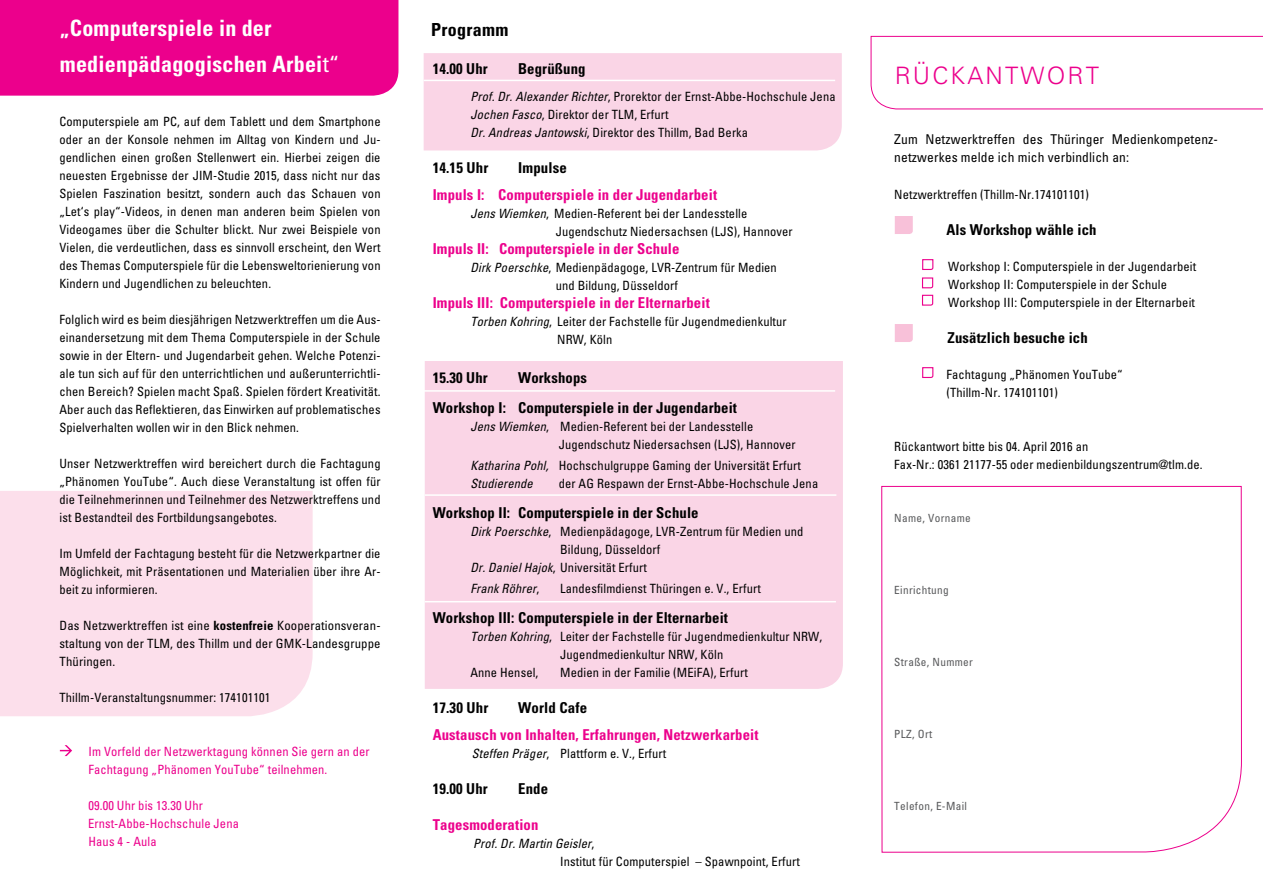
<style>
.page{position:relative;width:1263px;height:893px;background:#fff}
.page>*{position:absolute;margin:0;border:0;box-sizing:border-box;transform-origin:0 0}
.Paragraph_Style_1{font:300 24px "Univers";letter-spacing:.09em;color:#ec008c}
.Paragraph_Style_1-2{font:700 condensed 22.5px "Univers";letter-spacing:.01em;color:#fff}
.Paragraph_Style_1-3{font:700 condensed 18px "Univers";letter-spacing:.02em;color:#000}
.t1{font:700 condensed 15px "Univers";letter-spacing:.01em;color:#000}
.t2{font:700 condensed 15px "Univers";letter-spacing:.01em;color:#ec008c}
.Paragraph_Style_1-4{font:condensed 13.5px/18px "Univers";letter-spacing:.01em;color:#000}
.Paragraph_Style_1-5{font:condensed 12.75px/18px "Univers";letter-spacing:.01em;color:#000;text-align:justify}
.Paragraph_Style_1-6{font:condensed 12.75px "Univers";letter-spacing:.01em;color:#ec008c}
.t3{font:italic condensed 12.75px "Univers";letter-spacing:.01em;color:#000}
.Paragraph_Style_1-7{font:condensed 11.25px "Univers";letter-spacing:.03em;color:#58595b}
.s1{font-weight:400}
.s2{font-weight:700}
.s3{font-style:italic}
.s4{font-style:normal}
</style>
<div class="page">
<div style="left:425px;top:361px;width:418px;height:328px;background:#fad5e6"></div>
<div style="left:0;top:491px;width:313px;height:225px;background:#fcdfeb"></div>
<div style="left:0;top:0;width:398px;height:96px;background:#ec008c"></div>
<svg style="left:870px;top:36px;width:393px;height:74px"></svg>
<svg style="left:895px;top:216px;width:18px;height:18px"></svg>
<svg style="left:895px;top:324px;width:18px;height:18px"></svg>
<svg style="left:881px;top:486px;width:361px;height:367px"></svg>
<div style="left:424px;top:53px;width:418px;height:97px;background:#fad5e6"></div>
<hr style="left:424px;top:80px;width:411px;height:1px;background:#fff">
<svg style="left:60px;top:745px;width:12px;height:11px"></svg>
<hr style="left:425px;top:494px;width:411px;height:2px;background:#fff">
<hr style="left:425px;top:601px;width:411px;height:1px;background:#fff">
<svg style="left:922px;top:259px;width:12px;height:11px"></svg>
<hr style="left:424px;top:390px;width:411px;height:2px;background:#fff">
<svg style="left:922px;top:277px;width:12px;height:29px"></svg>
<svg style="left:922px;top:367px;width:12px;height:11px"></svg>
<p class="Paragraph_Style_1-2" style="left:60px;top:14px;width:213px">„Computerspiele in der</p>
<p class="Paragraph_Style_1-2" style="left:60px;top:50px;width:280px">medienpädagogischen Arbei<span class="s1">t“</span></p>
<p class="Paragraph_Style_1-5" style="left:60px;top:112px;width:323px">Computerspiele am PC, auf dem Tablett und dem Smartphone oder an der Konsole nehmen im Alltag von Kindern und Ju&shy;gendlichen einen großen Stellenwert ein. Hierbei zeigen die neuesten Ergebnisse der JIM-Studie 2015, dass nicht nur das Spielen Faszination besitzt, sondern auch das Schauen von „Let‘s play“-Videos, in denen man anderen beim Spielen von Videogames über die Schulter blickt. Nur zwei Beispiele von Vielen, die verdeutlichen, dass es sinnvoll erscheint, den Wert des Themas Computerspiele für die Lebensweltorienierung von Kindern und Jugendlichen zu beleuchten.</p>
<p class="Paragraph_Style_1-5" style="left:60px;top:310px;width:323px">Folglich wird es beim diesjährigen Netzwerktreffen um die Aus&shy;einandersetzung mit dem Thema Computerspiele in der Schule sowie in der Eltern- und Jugendarbeit gehen. Welche Potenzi&shy;ale tun sich auf für den unterrichtlichen und außerunterrichtli&shy;chen Bereich? Spielen macht Spaß. Spielen fördert Kreativität.<br>Aber auch das Reflektieren, das Einwirken auf problematisches Spielverhalten wollen wir in den Blick nehmen.</p>
<p class="Paragraph_Style_1-5" style="left:60px;top:454px;width:323px">Unser Netzwerktreffen wird bereichert durch die Fachtagung „Phänomen YouTube“. Auch diese Veranstaltung ist offen für die Teilnehmerinnen und Teilnehmer des Netzwerktreffens und ist Bestandteil des Fortbildungsangebotes.</p>
<p class="Paragraph_Style_1-5" style="left:60px;top:544px;width:323px">Im Umfeld der Fachtagung besteht für die Netzwerkpartner die Möglichkeit, mit Präsentationen und Materialien über ihre Ar&shy;beit zu informieren.</p>
<p class="Paragraph_Style_1-5" style="left:60px;top:616px;width:323px">Das Netzwerktreffen ist eine <span class="s2">kostenfreie</span> Kooperationsveran&shy;staltung von der TLM, des Thillm und der GMK-Landesgruppe Thüringen.</p>
<p class="Paragraph_Style_1-5" style="left:60px;top:688px;width:212px">Thillm-Veranstaltungsnummer: 174101101</p>
<p class="Paragraph_Style_1-6" style="left:88px;top:743px;width:283px">Im Vorfeld der Netzwerktagung können Sie gern an der</p>
<p class="Paragraph_Style_1-6" style="left:88px;top:761px;width:240px">Fachtagung „Phänomen YouTube“ teilnehmen.</p>
<p class="Paragraph_Style_1-6" style="left:88px;top:797px;width:116px">09.00 Uhr bis 13.30 Uhr</p>
<p class="Paragraph_Style_1-6" style="left:88px;top:815px;width:152px">Ernst-Abbe-Hochschule Jena</p>
<p class="Paragraph_Style_1-6" style="left:88px;top:833px;width:70px">Haus 4 - Aula</p>
<p class="Paragraph_Style_1-3" style="left:431px;top:19px;width:79px">Programm</p>
<p class="t1" style="left:433px;top:59px;width:57px">14.00 Uhr</p>
<p class="t1" style="left:518px;top:59px;width:69px">Begrüßung</p>
<p class="Paragraph_Style_1-5" style="left:470px;top:87px;width:367px"><span class="s3">Prof. Dr. Alexander Richter</span>, Prorektor der Ernst-Abbe-Hochschule Jena</p>
<p class="Paragraph_Style_1-5" style="left:470px;top:105px;width:200px"><span class="s3">Jochen Fasco</span>, Direktor der TLM, Erfurt</p>
<p class="Paragraph_Style_1-5" style="left:470px;top:123px;width:279px"><span class="s3">Dr. Andreas Jantowski</span>, Direktor des Thillm, Bad Berka</p>
<p class="t1" style="left:433px;top:158px;width:57px">14.15 Uhr</p>
<p class="t1" style="left:518px;top:158px;width:50px">Impulse</p>
<p class="t2" style="left:433px;top:185px;width:286px">Impuls I: Computerspiele in der Jugendarbeit</p>
<p class="Paragraph_Style_1-5" style="left:470px;top:204px;width:278px"><span class="s3">Jens Wiemken</span>, Medien-Referent bei der Landesstelle</p>
<p class="Paragraph_Style_1-5" style="left:556px;top:222px;width:238px">Jugendschutz Niedersachsen (LJS), Hannover</p>
<p class="t2" style="left:433px;top:239px;width:248px">Impuls II: Computerspiele in der Schule</p>
<p class="Paragraph_Style_1-5" style="left:470px;top:258px;width:308px"><span class="s3">Dirk Poerschke</span>, Medienpädagoge, LVR-Zentrum für Medien</p>
<p class="Paragraph_Style_1-5" style="left:556px;top:276px;width:124px">und Bildung, Düsseldorf</p>
<p class="t2" style="left:433px;top:293px;width:279px">Impuls III: Computerspiele in der Elternarbeit</p>
<p class="Paragraph_Style_1-5" style="left:470px;top:312px;width:318px"><span class="s3">Torben Kohring</span>, Leiter der Fachstelle für Jugendmedienkultur</p>
<p class="Paragraph_Style_1-5" style="left:557px;top:330px;width:57px">NRW, Köln</p>
<p class="t1" style="left:433px;top:368px;width:57px">15.30 Uhr</p>
<p class="t1" style="left:518px;top:368px;width:70px">Workshops</p>
<p class="t1" style="left:433px;top:398px;width:306px">Workshop I: Computerspiele in der Jugendarbeit</p>
<p class="Paragraph_Style_1-5" style="left:470px;top:417px;width:284px"><span class="s3">Jens Wiemken</span>, Medien-Referent bei der Landesstelle</p>
<p class="Paragraph_Style_1-5" style="left:559px;top:435px;width:238px">Jugendschutz Niedersachsen (LJS), Hannover</p>
<p class="Paragraph_Style_1-5" style="left:470px;top:456px;width:332px"><span class="s3">Katharina Pohl,</span> Hochschulgruppe Gaming der Universität Erfurt</p>
<p class="t3" style="left:470px;top:475px;width:64px">Studierende</p>
<p class="Paragraph_Style_1-5" style="left:559px;top:474px;width:261px">der AG Respawn der Ernst-Abbe-Hochschule Jena</p>
<p class="t1" style="left:433px;top:503px;width:267px">Workshop II: Computerspiele in der Schule</p>
<p class="Paragraph_Style_1-5" style="left:470px;top:522px;width:335px"><span class="s3">Dirk Poerschke</span>, Medienpädagoge, LVR-Zentrum für Medien und</p>
<p class="Paragraph_Style_1-5" style="left:560px;top:540px;width:102px">Bildung, Düsseldorf</p>
<p class="Paragraph_Style_1-5" style="left:470px;top:558px;width:178px"><span class="s3">Dr. Daniel Hajok</span>, Universität Erfurt</p>
<p class="t3" style="left:470px;top:580px;width:70px">Frank Röhrer<span class="s4">,</span></p>
<p class="Paragraph_Style_1-5" style="left:560px;top:579px;width:202px">Landesfilmdienst Thüringen e. V., Erfurt</p>
<p class="t1" style="left:433px;top:608px;width:297px">Workshop III: Computerspiele in der Elternarbeit</p>
<p class="Paragraph_Style_1-5" style="left:470px;top:627px;width:353px"><span class="s3">Torben Kohring</span>, Leiter der Fachstelle für Jugendmedienkultur NRW,</p>
<p class="Paragraph_Style_1-5" style="left:560px;top:645px;width:165px">Jugendmedienkultur NRW, Köln</p>
<p class="Paragraph_Style_1-5" style="left:470px;top:663px;width:69px">Anne Hensel,</p>
<p class="Paragraph_Style_1-5" style="left:560px;top:663px;width:189px">Medien in der Familie (MEiFA), Erfurt</p>
<p class="t1" style="left:433px;top:698px;width:57px">17.30 Uhr</p>
<p class="t1" style="left:518px;top:698px;width:70px">World Cafe</p>
<p class="t2" style="left:433px;top:725px;width:327px">Austausch von Inhalten, Erfahrungen, Netzwerkarbeit</p>
<p class="Paragraph_Style_1-5" style="left:472px;top:744px;width:196px"><span class="s3">Steffen Präger</span>, Plattform e. V., Erfurt</p>
<p class="t1" style="left:433px;top:779px;width:57px">19.00 Uhr</p>
<p class="t1" style="left:518px;top:779px;width:31px">Ende</p>
<p class="t2" style="left:433px;top:815px;width:107px">Tagesmoderation</p>
<p class="t3" style="left:473px;top:835px;width:122px">Prof. Dr. Martin Geisler<span class="s4">,</span></p>
<p class="Paragraph_Style_1-5" style="left:560px;top:852px;width:241px">Institut für Computerspiel – Spawnpoint, Erfurt</p>
<p class="Paragraph_Style_1" style="left:895px;top:61px;width:206px">RÜCKANTWORT</p>
<p class="Paragraph_Style_1-4" style="left:894px;top:130px;width:325px">Zum Netzwerktreffen des Thüringer Medienkompetenz&shy;netzwerkes melde ich mich verbindlich an:</p>
<p class="Paragraph_Style_1-5" style="left:894px;top:185px;width:196px">Netzwerktreffen (Thillm-Nr.174101101)</p>
<p class="t1" style="left:946px;top:220px;width:152px">Als Workshop wähle ich</p>
<p class="Paragraph_Style_1-5" style="left:948px;top:257px;width:249px">Workshop I: Computerspiele in der Jugendarbeit</p>
<p class="Paragraph_Style_1-5" style="left:948px;top:275px;width:220px">Workshop II: Computerspiele in der Schule</p>
<p class="Paragraph_Style_1-5" style="left:948px;top:293px;width:248px">Workshop III: Computerspiele in der Elternarbeit</p>
<p class="t1" style="left:947px;top:328px;width:142px">Zusätzlich besuche ich</p>
<p class="Paragraph_Style_1-5" style="left:946px;top:365px;width:178px">Fachtagung „Phänomen YouTube“</p>
<p class="Paragraph_Style_1-5" style="left:946px;top:383px;width:113px">(Thillm-Nr. 174101101)</p>
<p class="Paragraph_Style_1-5" style="left:894px;top:437px;width:196px">Rückantwort bitte bis 04. April 2016 an</p>
<p class="Paragraph_Style_1-5" style="left:894px;top:455px;width:310px">Fax-Nr.: 0361 21177-55 oder medienbildungszentrum@tlm.de.</p>
<p class="Paragraph_Style_1-7" style="left:894px;top:511px;width:78px">Name, Vorname</p>
<p class="Paragraph_Style_1-7" style="left:894px;top:583px;width:56px">Einrichtung</p>
<p class="Paragraph_Style_1-7" style="left:894px;top:655px;width:80px">Straße, Nummer</p>
<p class="Paragraph_Style_1-7" style="left:894px;top:727px;width:39px">PLZ, Ort</p>
<p class="Paragraph_Style_1-7" style="left:894px;top:799px;width:74px">Telefon, E-Mail</p>
</div>
